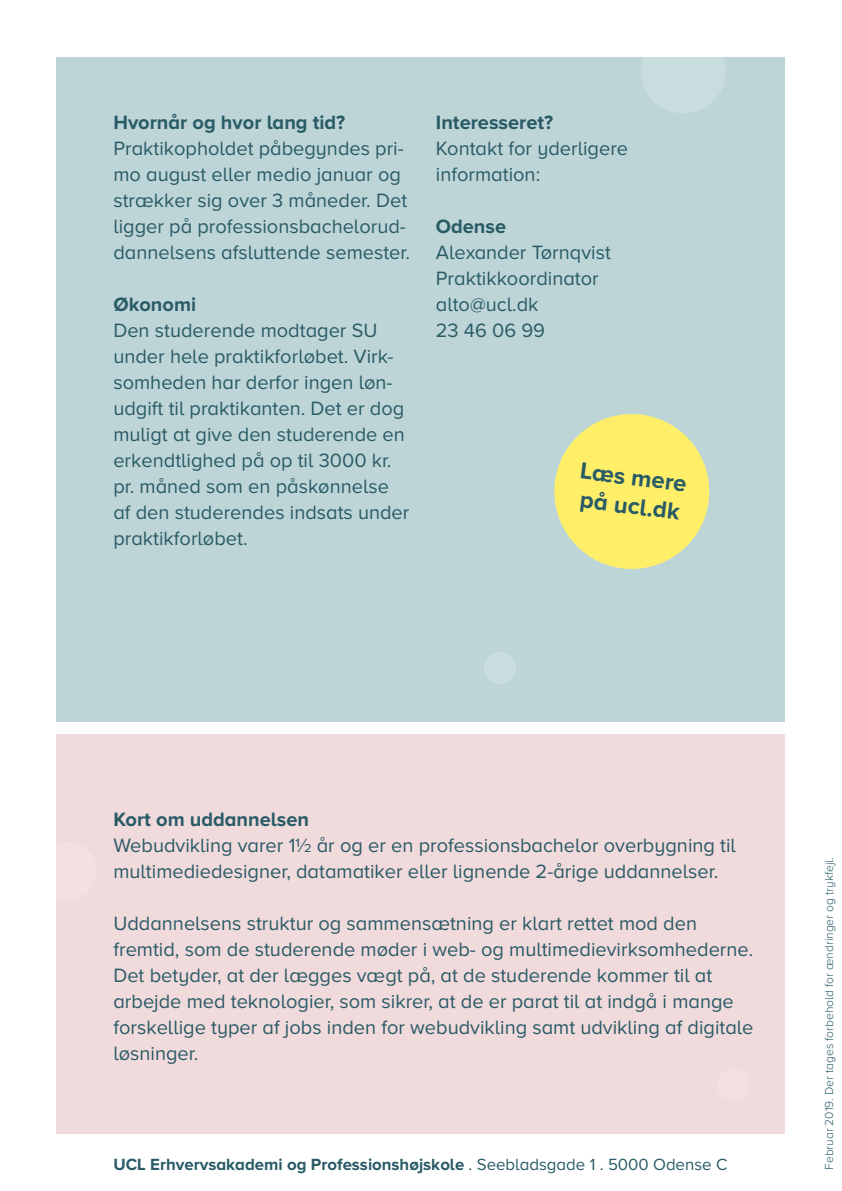
<style>
.page{position:relative;width:842px;height:1191px;background:#fff}
.page>*{position:absolute;margin:0;border:0;box-sizing:border-box;transform-origin:0 0}
.t1{font:700 24px "Proxima Nova A";color:#295b66}
.brød{font:20px/26px "Proxima Nova A";color:#295b66}
.Melemrubrik{font:700 20px "Proxima Nova A";color:#295b66}
.t2{font:700 16.8px "Proxima Nova A";color:#295b66}
.t3{font:300 12px "Proxima Nova A";color:#295b66}
.s1{font-weight:400}
</style>
<div class="page">
<div style="left:57px;top:57px;width:728px;height:664px;background:#bed5d7"></div>
<div style="left:57px;top:734px;width:728px;height:400px;background:#f1dadc"></div>
<svg style="left:641px;top:28px;width:85px;height:85px;fill:#caddde"></svg>
<div style="left:484px;top:652px;width:32px;height:32px;background:#caddde;border-radius:50%"></div>
<div style="left:717px;top:1068px;width:32px;height:32px;background:#f3e1e2;border-radius:50%"></div>
<svg style="left:40px;top:842px;width:57px;height:57px"></svg>
<svg style="left:554px;top:414px;width:156px;height:155px"></svg>
<p class="Melemrubrik" style="left:113px;top:111px;width:234px">Hvornår og hvor lang tid?</p>
<p class="brød" style="left:113px;top:135px;width:298px">Praktikopholdet påbegyndes pri&shy;mo august eller medio januar og strækker sig over 3 måneder. Det ligger på professionsbachelorud&shy;dannelsens afsluttende semester.</p>
<p class="Melemrubrik" style="left:113px;top:293px;width:84px">Økonomi</p>
<p class="brød" style="left:113px;top:317px;width:298px">Den studerende modtager SU under hele praktikforløbet. Virk&shy;somheden har derfor ingen løn&shy;udgift til praktikanten. Det er dog muligt at give den studerende en erkendtlighed på op til 3000 kr. pr. måned som en påskønnelse af den studerendes indsats under praktikforløbet.</p>
<p class="Melemrubrik" style="left:436px;top:111px;width:119px">Interesseret?</p>
<p class="brød" style="left:436px;top:135px;width:194px">Kontakt for yderligere information:</p>
<p class="Melemrubrik" style="left:436px;top:215px;width:72px">Odense</p>
<p class="brød" style="left:436px;top:239px;width:176px">Alexander Tørnqvist</p>
<p class="brød" style="left:436px;top:265px;width:165px">Praktikkoordinator</p>
<p class="brød" style="left:436px;top:291px;width:104px">alto@ucl.dk</p>
<p class="brød" style="left:436px;top:317px;width:111px">23 46 06 99</p>
<p class="t1" style="left:582px;top:457px;width:109px;rotate:7deg">Læs mere</p>
<p class="t1" style="left:582px;top:486px;width:102px;rotate:7deg">på ucl.dk</p>
<p class="Melemrubrik" style="left:113px;top:808px;width:197px">Kort om uddannelsen</p>
<p class="brød" style="left:113px;top:832px;width:624px">Webudvikling varer 1½ år og er en professionsbachelor overbygning til multimediedesigner, datamatiker eller lignende 2-årige uddannelser.</p>
<p class="brød" style="left:113px;top:910px;width:642px">Uddannelsens struktur og sammensætning er klart rettet mod den fremtid, som de studerende møder i web- og multimedievirksomhederne.<br>Det betyder, at der lægges vægt på, at de studerende kommer til at arbejde med teknologier, som sikrer, at de er parat til at indgå i mange forskellige typer af jobs inden for webudvikling samt udvikling af digitale løsninger.</p>
<p class="t2" style="left:113px;top:1154px;width:615px">UCL Erhvervsakademi og Professionshøjskole <span class="s1">. Seebladsgade 1 . 5000 Odense C</span></p>
<p class="t3" style="left:822px;top:1169px;width:314px;rotate:-90deg">Februar 2019. Der tages forbehold for ændringer og trykfejl.</p>
</div>
